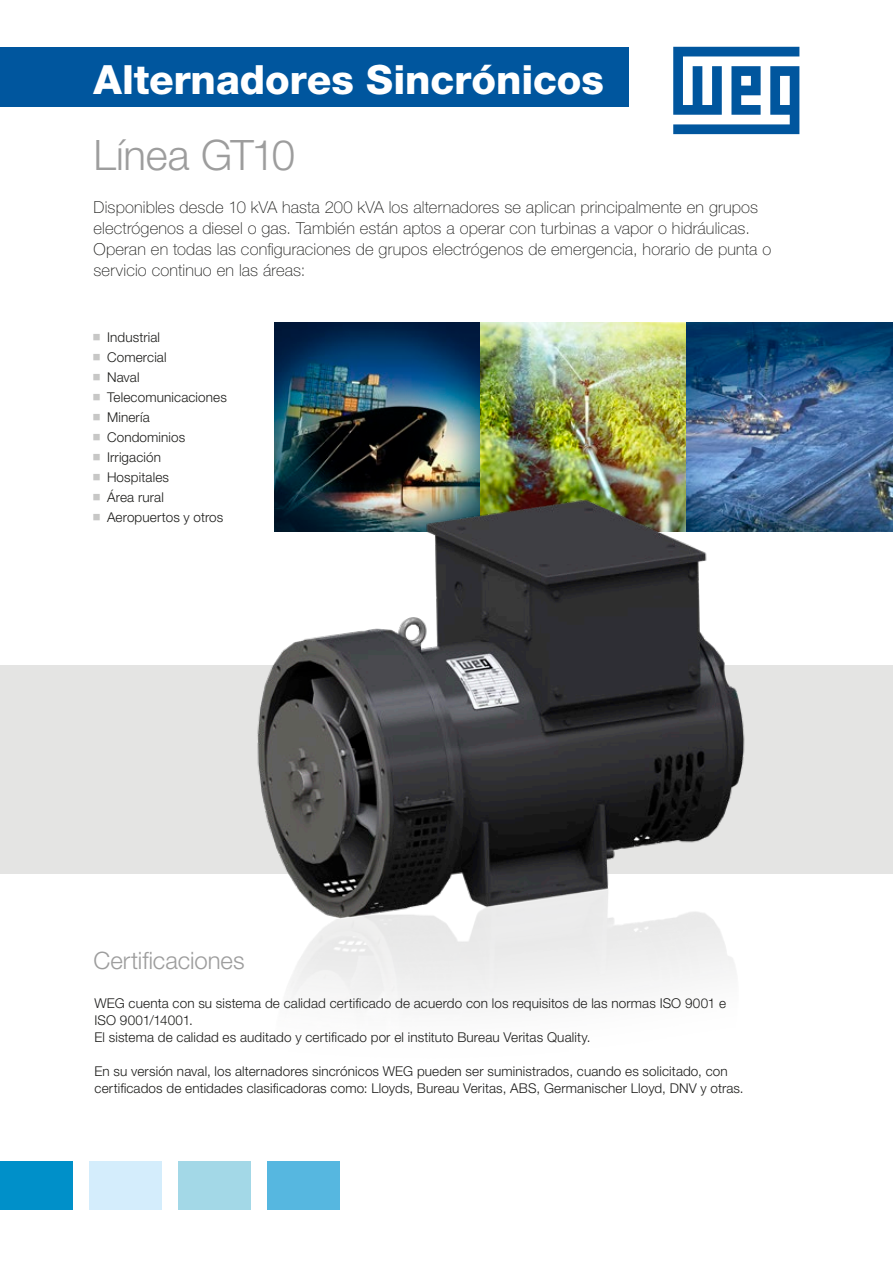
<style>
.page{position:relative;width:893px;height:1263px;background:#fff}
.page>*{position:absolute;margin:0;border:0;box-sizing:border-box;transform-origin:0 0}
.t1{font:300 42px "Helvetica Neue LT Pro";letter-spacing:-.005em;color:#9d9d9d}
.t2{font:800 40.35px "Helvetica Neue LT Pro";letter-spacing:-.005em;color:#fff}
.t3{font:300 24px "Helvetica Neue LT Pro";color:#9d9d9d}
.t4{font:100 16.5px/21.3px "Helvetica Neue LT Pro";letter-spacing:.01em;color:#1d1d1b}
.t5{font:300 13.5px/20px "Helvetica Neue LT Pro";letter-spacing:.01em;color:#1d1d1b}
</style>
<div class="page">
<div style="left:0;top:666px;width:893px;height:208px;background:#e4e4e3"></div>
<img style="left:275px;top:322px;width:412px;height:173px">
<svg style="left:673px;top:47px;width:126px;height:87px"></svg>
<div style="left:0;top:47px;width:628px;height:59px;background:#00569e"></div>
<div style="left:267px;top:1161px;width:73px;height:48px;background:#56b7e0"></div>
<div style="left:178px;top:1161px;width:73px;height:48px;background:#a3d8e7"></div>
<div style="left:89px;top:1161px;width:73px;height:48px;background:#d4edfc"></div>
<div style="left:0;top:1161px;width:73px;height:48px;background:#0090c9"></div>
<img style="left:687px;top:322px;width:206px;height:209px">
<img style="left:247px;top:495px;width:507px;height:512px">
<h2 class="t2" style="left:94px;top:55px;width:512px">Alternadores Sincrónicos</h2>
<h1 class="t1" style="left:94px;top:130px;width:203px">Línea GT10</h1>
<p class="t4" style="left:94px;top:196px;width:679px">Disponibles desde 10 kVA hasta 200 kVA los alternadores se aplican principalmente en grupos electrógenos a diesel o gas. También están aptos a operar con turbinas a vapor o hidráulicas.<br>Operan en todas las configuraciones de grupos electrógenos de emergencia, horario de punta o servicio continuo en las áreas:</p>
<p class="t5" style="left:107px;top:326px;width:122px">Industrial<br>Comercial<br>Naval<br>Telecomunicaciones<br>Minería<br>Condominios<br>Irrigación<br>Hospitales<br>Área rural<br>Aeropuertos y otros</p>
<h3 class="t3" style="left:94px;top:945px;width:153px">Certificaciones</h3>
<p class="t5" style="left:95px;top:994px;width:633px;line-height:17px">WEG cuenta con su sistema de calidad certificado de acuerdo con los requisitos de las normas ISO 9001 e<br>ISO 9001/14001.<br>El sistema de calidad es auditado y certificado por el instituto Bureau Veritas Quality.</p>
<p class="t5" style="left:95px;top:1062px;width:651px;line-height:17px">En su versión naval, los alternadores sincrónicos WEG pueden ser suministrados, cuando es solicitado, con certificados de entidades clasificadoras como: Lloyds, Bureau Veritas, ABS, Germanischer Lloyd, DNV y otras.</p>
</div>
